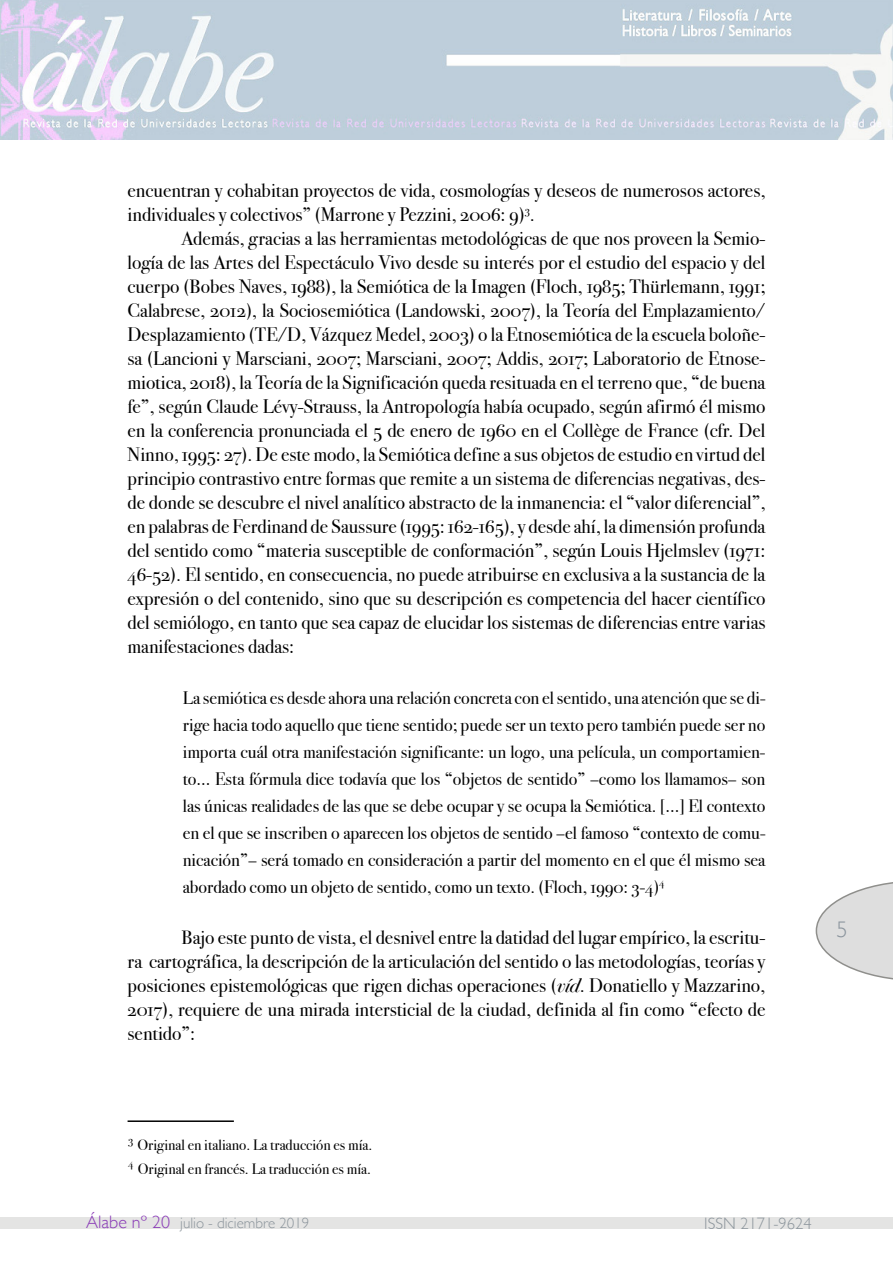
<style>
.page{position:relative;width:893px;height:1263px;background:#fff}
.page>*{position:absolute;margin:0;border:0;box-sizing:border-box;transform-origin:0 0}
.t1{font:300 22.5px "Gill Sans";color:#8a949d}
.t2{font:19.5px/24px "Bodoni Svty Two OSITCTT Book";color:#000;text-align:justify}
.t3{font:18px/27px "Bodoni Svty Two OSITCTT Book";color:#000;text-align:justify}
.t4{font:300 16.5px "Gill Sans";color:#8c959c}
.t5{font:15px/23.4px "Bodoni Svty Two OSITCTT Book";color:#000}
.t6{font:300 15px "Gill Sans";color:#8c959c}
.s1{font-family:"Bodoni Svty Two OSITCTT Book It"}
.s2{font-size:18px;color:#893ab6}
</style>
<div class="page">
<svg style="left:816px;top:882px;width:77px;height:98px"></svg>
<img style="left:0;top:0;width:893px;height:139px">
<div style="left:0;top:1218px;width:893px;height:11px;background:#e4e4e3"></div>
<hr style="left:128px;top:1120px;width:106px;height:2px;background:#000">
<p class="t2" style="left:128px;top:178px;width:639px">encuentran y cohabitan proyectos de vida, cosmologías y deseos de numerosos actores, individuales y colectivos” (Marrone y Pezzini, 2006: 9)<sup>3</sup>.</p>
<p class="t2" style="left:128px;top:226px;width:639px;text-indent:54px">Además, gracias a las herramientas metodológicas de que nos proveen la Semio&shy;logía de las Artes del Espectáculo Vivo desde su interés por el estudio del espacio y del cuerpo (Bobes Naves, 1988), la Semiótica de la Imagen (Floch, 1985; Thürlemann, 1991; Calabrese, 2012), la Sociosemiótica (Landowski, 2007), la Teoría del Emplazamiento/ Desplazamiento (TE/D, Vázquez Medel, 2003) o la Etnosemiótica de la escuela boloñe&shy;sa (Lancioni y Marsciani, 2007; Marsciani, 2007; Addis, 2017; Laboratorio de Etnose&shy;miotica, 2018), la Teoría de la Significación queda resituada en el terreno que, “de buena fe”, según Claude Lévy-Strauss, la Antropología había ocupado, según afirmó él mismo en la conferencia pronunciada el 5 de enero de 1960 en el Collège de France (cfr. Del Ninno, 1995: 27). De este modo, la Semiótica define a sus objetos de estudio en virtud del principio contrastivo entre formas que remite a un sistema de diferencias negativas, des&shy;de donde se descubre el nivel analítico abstracto de la inmanencia: el “valor diferencial”, en palabras de Ferdinand de Saussure (1995: 162-165), y desde ahí, la dimensión profunda del sentido como “materia susceptible de conformación”, según Louis Hjelmslev (1971:<br>46-52). El sentido, en consecuencia, no puede atribuirse en exclusiva a la sustancia de la expresión o del contenido, sino que su descripción es competencia del hacer científico del semiólogo, en tanto que sea capaz de elucidar los sistemas de diferencias entre varias manifestaciones dadas:</p>
<p class="t3" style="left:183px;top:684px;width:584px">La semiótica es desde ahora una relación concreta con el sentido, una atención que se di&shy;rige hacia todo aquello que tiene sentido; puede ser un texto pero también puede ser no importa cuál otra manifestación significante: un logo, una película, un comportamien&shy;to… Esta fórmula dice todavía que los “objetos de sentido” –como los llamamos– son las únicas realidades de las que se debe ocupar y se ocupa la Semiótica. […] El contexto en el que se inscriben o aparecen los objetos de sentido –el famoso “contexto de comu&shy;nicación”– será tomado en consideración a partir del momento en el que él mismo sea abordado como un objeto de sentido, como un texto. (Floch, 1990: 3-4)<sup>4</sup></p>
<p class="t2" style="left:128px;top:925px;width:639px;text-indent:54px">Bajo este punto de vista, el desnivel entre la datidad del lugar empírico, la escritu&shy;ra cartográfica, la descripción de la articulación del sentido o las metodologías, teorías y posiciones epistemológicas que rigen dichas operaciones (<span class="s1">víd</span>. Donatiello y Mazzarino, 2017), requiere de una mirada intersticial de la ciudad, definida al fin como “efecto de sentido”:</p>
<p class="t1" style="left:837px;top:912px;width:13px">5</p>
<p class="t5" style="left:128px;top:1133px;width:246px"><sup>3</sup> Original en italiano. La traducción es mía.<br><sup>4</sup> Original en francés. La traducción es mía.</p>
<p class="t6" style="left:86px;top:1211px;width:225px"><span class="s2">Álabe nº 20</span> julio - diciembre 2019</p>
<p class="t4" style="left:704px;top:1211px;width:109px">ISSN 2171-9624</p>
</div>
